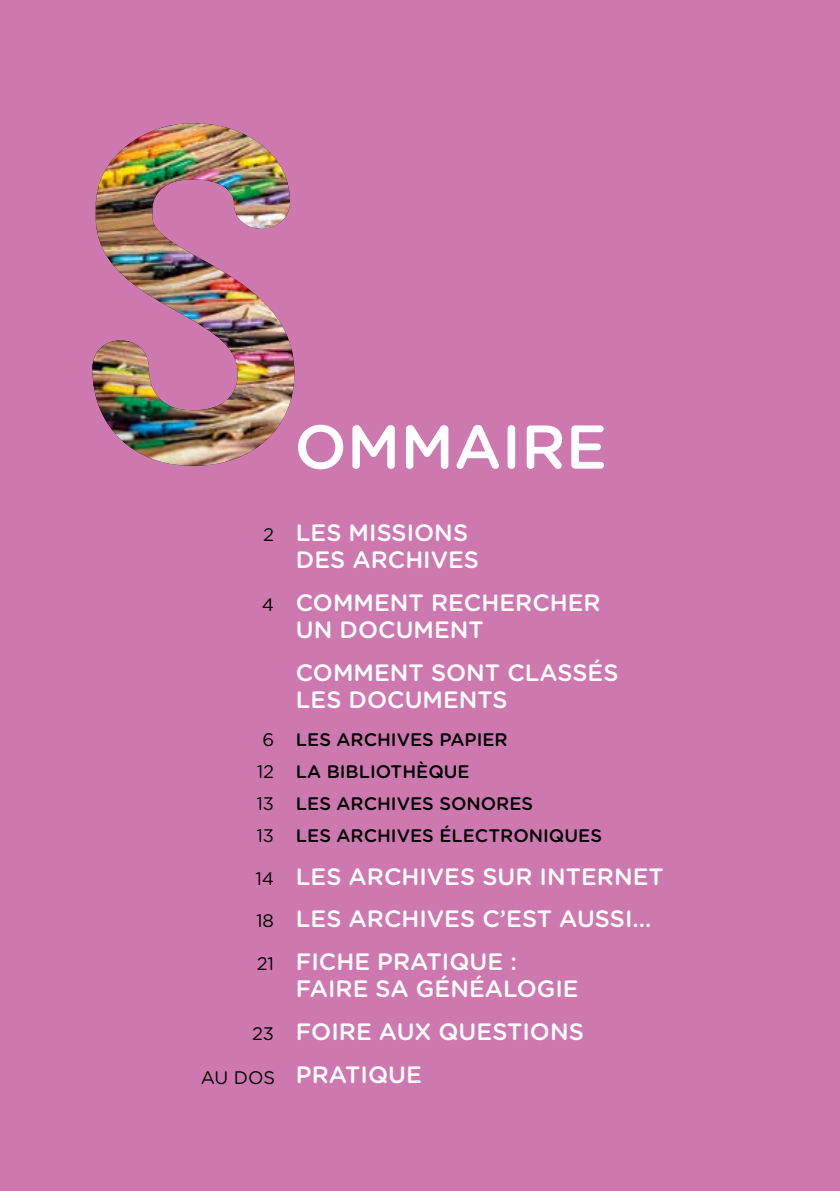
<style>
.page{position:relative;width:840px;height:1191px;background:#fff}
.page>*{position:absolute;margin:0;border:0;box-sizing:border-box;transform-origin:0 0}
.t1{font:500 61.6px "Gotham Rounded";color:#fff}
.t2{font:500 23.6px/27.2px "Gotham Rounded";color:#fff}
.t3{font:500 18.2px/32.2px "Gotham Rounded";color:#000}
.s1{font-weight:400;font-size:18.2px;color:#000}
.s2{font-weight:400}
</style>
<div class="page">
<div style="left:0;top:0;width:839px;height:1191px;background:#cd79b0"></div>
<img style="left:92px;top:123px;width:202px;height:342px">
<h1 class="t1" style="left:294px;top:403px;width:314px">OMMAIRE</h1>
<p class="t2" style="left:296px;top:518px;width:184px;text-indent:-33px"><span class="s1">2</span> LES MISSIONS<br>DES ARCHIVES</p>
<p class="t2" style="left:296px;top:587px;width:306px;text-indent:-34px"><span class="s1">4</span> COMMENT RECHERCHER<br>UN DOCUMENT</p>
<p class="t2" style="left:296px;top:657px;width:324px">COMMENT SONT CLASSÉS<br>LES DOCUMENTS</p>
<p class="t3" style="left:256px;top:722px;width:347px;text-indent:6px"><span class="s2">6</span> LES ARCHIVES PAPIER<br><span class="s2">12</span> LA BIBLIOTHÈQUE<br><span class="s2">13</span> LES ARCHIVES SONORES<br><span class="s2">13</span> LES ARCHIVES ÉLECTRONIQUES</p>
<p class="t2" style="left:255px;top:854px;width:410px;line-height:42.8px"><span class="s1">14</span> LES ARCHIVES SUR INTERNET<br><span class="s1">18</span> LES ARCHIVES C’EST AUSSI...<br><span class="s1">21</span> FICHE PRATIQUE :</p>
<p class="t2" style="left:296px;top:974px;width:284px">FAIRE SA GÉNÉALOGIE</p>
<p class="t2" style="left:252px;top:1017px;width:333px"><span class="s1">23</span> FOIRE AUX QUESTIONS</p>
<p class="t2" style="left:200px;top:1060px;width:222px"><span class="s1">AU DOS</span> PRATIQUE</p>
</div>
